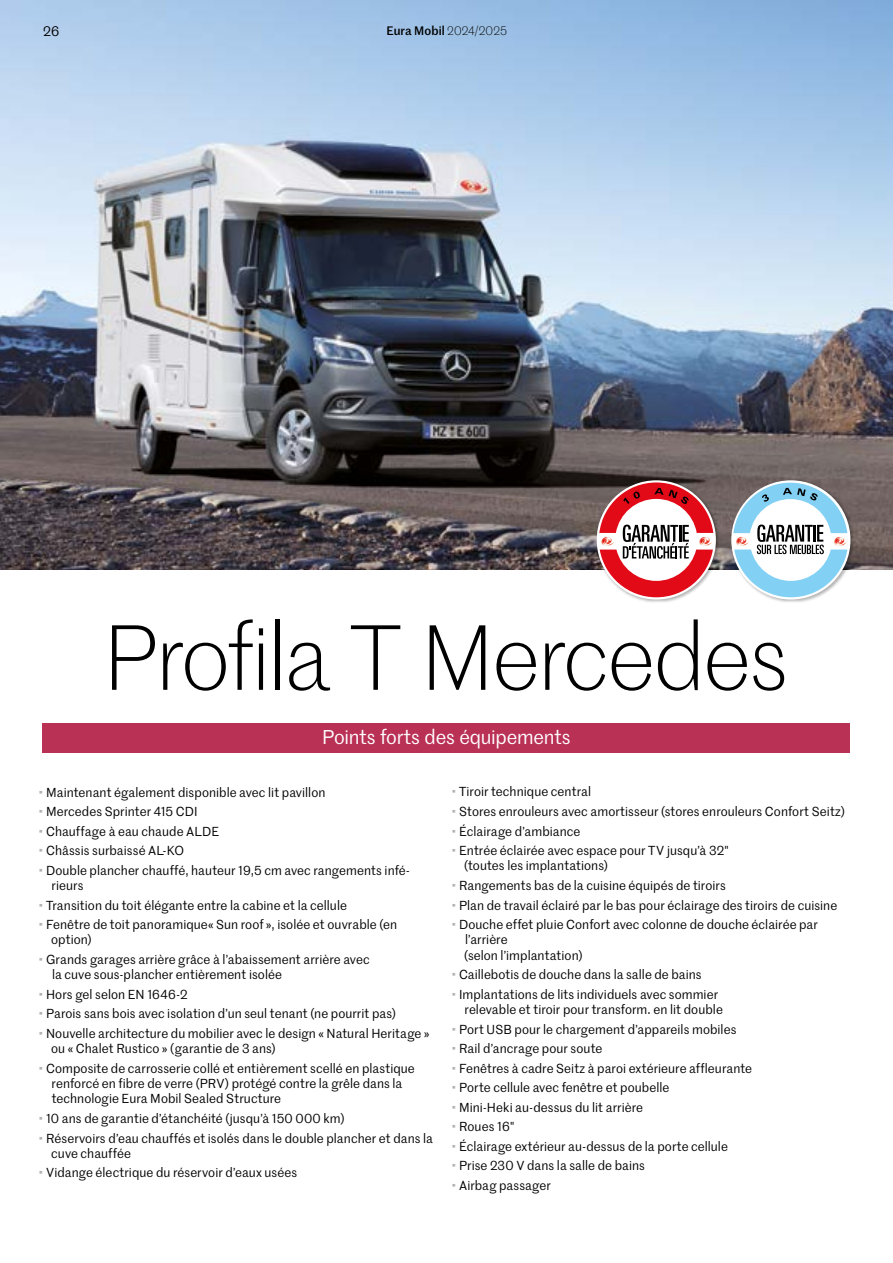
<style>
.page{position:relative;width:893px;height:1263px;background:#fff}
.page>*{position:absolute;margin:0;border:0;box-sizing:border-box;transform-origin:0 0}
.t1{font:300 90px "Marr Sans";letter-spacing:-.025em;color:#000}
.t2{font:19.5px "Marr Sans";letter-spacing:-.01em;color:#fff}
.t3{font:13.5px "Marr Sans";color:#000}
.t4{font:12.75px/15.3px "Marr Sans";letter-spacing:.005em;color:#000}
.t5{font:500 12px "Marr Sans";letter-spacing:.01em;color:#000}
.s1{font-weight:300}
.s2{color:#b3b2b2}
</style>
<div class="page">
<img style="left:0;top:0;width:893px;height:570px">
<div style="left:730px;top:479px;width:125px;height:125px;background:#000;opacity:.3"></div>
<div style="left:596px;top:479px;width:124px;height:125px;background:#000;opacity:.3"></div>
<div style="left:43px;top:723px;width:807px;height:30px;background:#ba3156"></div>
<svg style="left:733px;top:483px;width:114px;height:114px"></svg>
<svg style="left:599px;top:482px;width:114px;height:115px"></svg>
<p class="t3" style="left:43px;top:22px;width:18px">26</p>
<p class="t5" style="left:386px;top:22px;width:122px">Eura Mobil <span class="s1">2024/2025</span></p>
<h1 class="t1" style="left:103px;top:595px;width:687px">Profila T Mercedes</h1>
<h2 class="t2" style="left:322px;top:723px;width:250px">Points forts des équipements</h2>
<p class="t4" style="left:38px;top:784px;width:288px"><span class="s2">•</span> Maintenant également disponible avec lit pavillon</p>
<p class="t4" style="left:38px;top:803px;width:161px"><span class="s2">•</span> Mercedes Sprinter 415 CDI</p>
<p class="t4" style="left:38px;top:823px;width:182px"><span class="s2">•</span> Chauffage à eau chaude ALDE</p>
<p class="t4" style="left:38px;top:842px;width:147px"><span class="s2">•</span> Châssis surbaissé AL-KO</p>
<p class="t4" style="left:52px;top:862px;width:360px;text-indent:-13px"><span class="s2">•</span> Double plancher chauffé, hauteur 19,5 cm avec rangements infé&shy;rieurs</p>
<p class="t4" style="left:38px;top:897px;width:310px"><span class="s2">•</span> Transition du toit élégante entre la cabine et la cellule</p>
<p class="t4" style="left:51px;top:916px;width:347px;text-indent:-13px"><span class="s2">•</span> Fenêtre de toit panoramique« Sun roof », isolée et ouvrable (en option)</p>
<p class="t4" style="left:52px;top:951px;width:319px;text-indent:-14px"><span class="s2">•</span> Grands garages arrière grâce à l’abaissement arrière avec la cuve sous-plancher entièrement isolée</p>
<p class="t4" style="left:39px;top:986px;width:151px"><span class="s2">•</span> Hors gel selon EN 1646-2</p>
<p class="t4" style="left:39px;top:1006px;width:359px"><span class="s2">•</span> Parois sans bois avec isolation d’un seul tenant (ne pourrit pas)</p>
<p class="t4" style="left:51px;top:1025px;width:380px;text-indent:-13px"><span class="s2">•</span> Nouvelle architecture du mobilier avec le design « Natural Heritage » ou « Chalet Rustico » (garantie de 3 ans)</p>
<p class="t4" style="left:52px;top:1060px;width:365px;text-indent:-13px"><span class="s2">•</span> Composite de carrosserie collé et entièrement scellé en plastique renforcé en fibre de verre (PRV) protégé contre la grêle dans la technologie Eura Mobil Sealed Structure</p>
<p class="t4" style="left:39px;top:1110px;width:308px"><span class="s2">•</span> 10 ans de garantie d’étanchéité (jusqu’à 150 000 km)</p>
<p class="t4" style="left:51px;top:1130px;width:383px;text-indent:-13px"><span class="s2">•</span> Réservoirs d’eau chauffés et isolés dans le double plancher et dans la cuve chauffée</p>
<p class="t4" style="left:39px;top:1164px;width:260px"><span class="s2">•</span> Vidange électrique du réservoir d’eaux usées</p>
<p class="t4" style="left:451px;top:784px;width:141px"><span class="s2">•</span> Tiroir technique central</p>
<p class="t4" style="left:451px;top:803px;width:395px"><span class="s2">•</span> Stores enrouleurs avec amortisseur (stores enrouleurs Confort Seitz)</p>
<p class="t4" style="left:451px;top:823px;width:131px"><span class="s2">•</span> Éclairage d’ambiance</p>
<p class="t4" style="left:464px;top:842px;width:266px;text-indent:-13px"><span class="s2">•</span> Entrée éclairée avec espace pour TV jusqu’à 32" (toutes les implantations)</p>
<p class="t4" style="left:451px;top:877px;width:276px"><span class="s2">•</span> Rangements bas de la cuisine équipés de tiroirs</p>
<p class="t4" style="left:451px;top:897px;width:387px"><span class="s2">•</span> Plan de travail éclairé par le bas pour éclairage des tiroirs de cuisine</p>
<p class="t4" style="left:464px;top:916px;width:355px;text-indent:-13px"><span class="s2">•</span> Douche effet pluie Confort avec colonne de douche éclairée par l’arrière<br>(selon l’implantation)</p>
<p class="t4" style="left:451px;top:966px;width:252px"><span class="s2">•</span> Caillebotis de douche dans la salle de bains</p>
<p class="t4" style="left:465px;top:986px;width:260px;text-indent:-13px"><span class="s2">•</span> Implantations de lits individuels avec sommier relevable et tiroir pour transform. en lit double</p>
<p class="t4" style="left:451px;top:1021px;width:286px"><span class="s2">•</span> Port USB pour le chargement d’appareils mobiles</p>
<p class="t4" style="left:451px;top:1040px;width:152px"><span class="s2">•</span> Rail d’ancrage pour soute</p>
<p class="t4" style="left:451px;top:1060px;width:302px"><span class="s2">•</span> Fenêtres à cadre Seitz à paroi extérieure affleurante</p>
<p class="t4" style="left:451px;top:1079px;width:219px"><span class="s2">•</span> Porte cellule avec fenêtre et poubelle</p>
<p class="t4" style="left:451px;top:1099px;width:193px"><span class="s2">•</span> Mini-Heki au-dessus du lit arrière</p>
<p class="t4" style="left:451px;top:1118px;width:64px"><span class="s2">•</span> Roues 16"</p>
<p class="t4" style="left:451px;top:1138px;width:278px"><span class="s2">•</span> Éclairage extérieur au-dessus de la porte cellule</p>
<p class="t4" style="left:451px;top:1158px;width:195px"><span class="s2">•</span> Prise 230 V dans la salle de bains</p>
<p class="t4" style="left:451px;top:1177px;width:101px"><span class="s2">•</span> Airbag passager</p>
</div>
